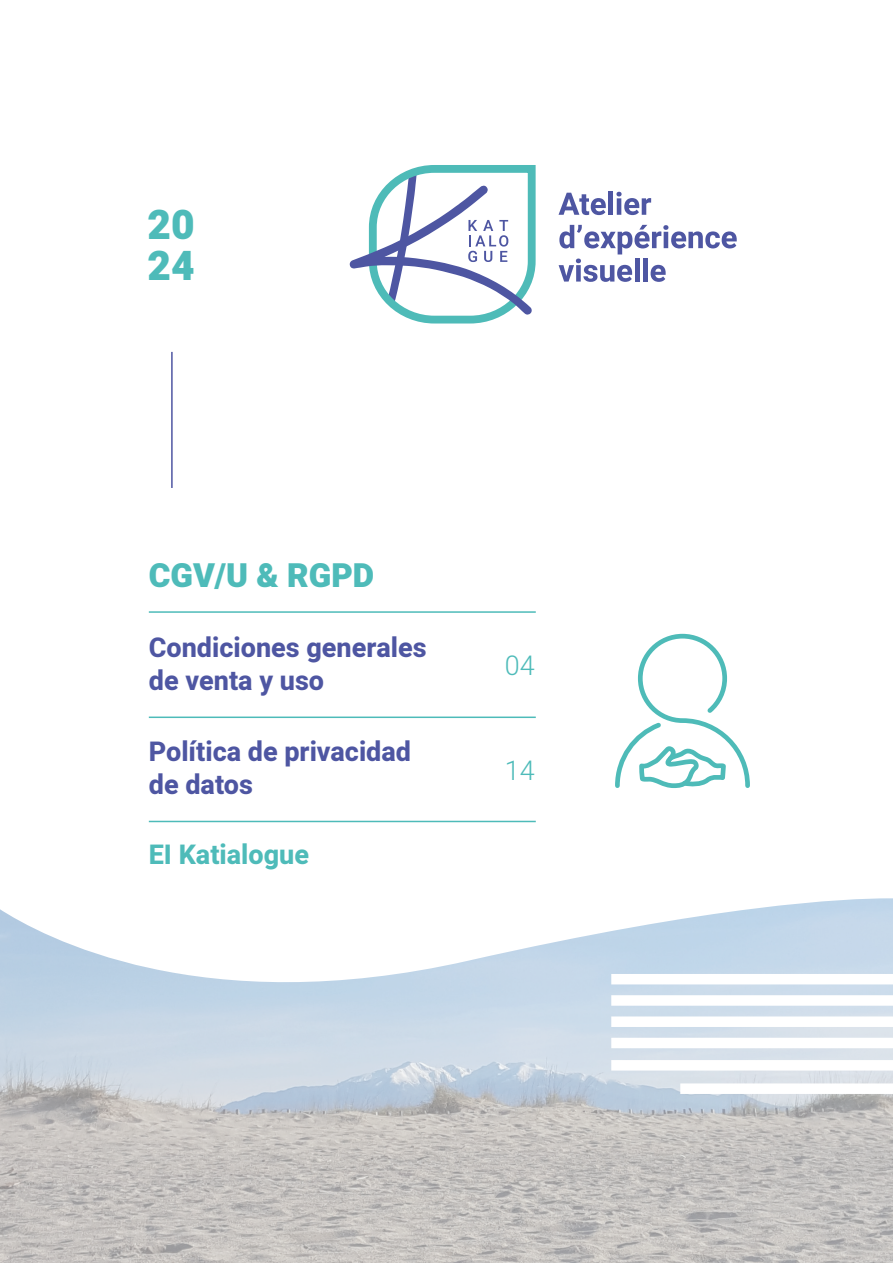
<style>
.page{position:relative;width:893px;height:1263px;background:#fff}
.page>*{position:absolute;margin:0;border:0;box-sizing:border-box;transform-origin:0 0}
.t1{font:900 40.5px "Heebo";color:#4ebbb9}
.t2{font:900 33px "Heebo";color:#4ebbb9}
.t3{font:800 27px "Heebo";color:#4e56a2}
.t4{font:800 27px "Heebo";color:#4ebbb9}
.t5{font:300 27px "Heebo";color:#4ebbb9}
</style>
<div class="page">
<svg style="left:350px;top:165px;width:186px;height:158px"></svg>
<svg style="left:558px;top:193px;width:48px;height:22px"></svg>
<div style="left:608px;top:191px;width:5px;height:24px;background:#4e56a2"></div>
<svg style="left:616px;top:192px;width:35px;height:23px"></svg>
<svg style="left:559px;top:225px;width:178px;height:57px"></svg>
<hr style="left:149px;top:716px;width:387px;height:2px;background:#4ebbb9">
<hr style="left:149px;top:611px;width:387px;height:2px;background:#4ebbb9">
<hr style="left:149px;top:821px;width:387px;height:1px;background:#4ebbb9">
<svg style="left:615px;top:633px;width:135px;height:155px"></svg>
<img style="left:0;top:898px;width:893px;height:365px">
<hr style="left:171px;top:352px;width:2px;height:136px;background:#4e56a2">
<div style="left:611px;top:974px;width:282px;height:10px;background:#fff"></div>
<div style="left:611px;top:995px;width:282px;height:11px;background:#fff"></div>
<div style="left:611px;top:1016px;width:282px;height:11px;background:#fff"></div>
<div style="left:611px;top:1038px;width:282px;height:10px;background:#fff"></div>
<div style="left:611px;top:1060px;width:282px;height:10px;background:#fff"></div>
<div style="left:680px;top:1083px;width:213px;height:11px;background:#fff"></div>
<p class="t1" style="left:148px;top:197px;width:49px">20</p>
<p class="t1" style="left:148px;top:237px;width:49px">24</p>
<p class="t2" style="left:149px;top:552px;width:227px">CGV/U &amp; RGPD</p>
<p class="t3" style="left:149px;top:629px;width:279px">Condiciones generales</p>
<p class="t3" style="left:149px;top:662px;width:177px">de venta y uso</p>
<p class="t3" style="left:149px;top:732px;width:264px">Política de privacidad</p>
<p class="t3" style="left:149px;top:765px;width:106px">de datos</p>
<p class="t4" style="left:149px;top:836px;width:162px">EI Katialogue</p>
<p class="t5" style="left:505px;top:647px;width:31px">04</p>
<p class="t5" style="left:505px;top:751px;width:31px">14</p>
</div>
